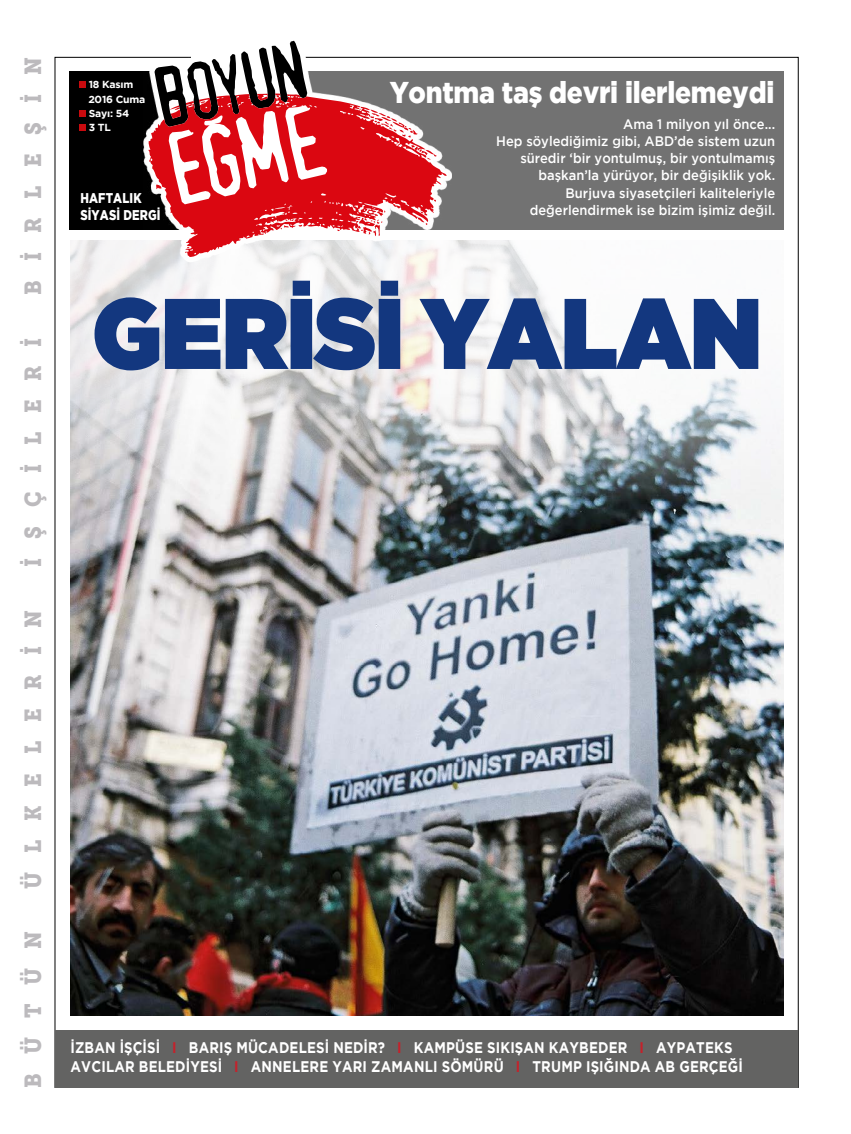
<style>
.page{position:relative;width:851px;height:1134px;background:#fff}
.page>*{position:absolute;margin:0;border:0;box-sizing:border-box;transform-origin:0 0}
.t1{font:900 100px "Gotham";letter-spacing:-.005em;color:#13377f;scale:.92 1}
.t2{font:800 30px "Gotham";letter-spacing:-.01em;color:#fff;scale:.89 1}
.t3{font:23.12px "Museo Slab 900";letter-spacing:.905em;color:#bcbabd;scale:.9 1}
.t4{font:700 15.38px/18.9px "Gotham";letter-spacing:.015em;color:#fff;scale:.86 1}
.t5{font:800 14.12px/16.9px "Gotham";letter-spacing:.015em;color:#fff;scale:.8 1}
.t6{font:500 13.75px/17.2px "Gotham";color:#fff;text-align:right;scale:.94 1}
.t7{font:700 10.25px/14.4px "Gotham";letter-spacing:-.02em;color:#fff}
.s1{color:#c5212b}
</style>
<div class="page">
<img style="left:70px;top:505px;width:713px;height:510px">
<div style="left:70px;top:71px;width:713px;height:159px;background:#727272"></div>
<div style="left:69px;top:71px;width:224px;height:159px;background:#000"></div>
<div style="left:80px;top:81px;width:6px;height:7px;background:#c90a0e"></div>
<div style="left:80px;top:110px;width:6px;height:7px;background:#c90a0e"></div>
<svg style="left:80px;top:125px;width:6px;height:6px"></svg>
<svg style="left:70px;top:241px;width:714px;height:264px"></svg>
<svg style="left:143px;top:40px;width:309px;height:223px"></svg>
<svg style="left:154px;top:41px;width:173px;height:52px"></svg>
<svg style="left:148px;top:93px;width:298px;height:164px;fill:#db0711"></svg>
<div style="left:55px;top:1030px;width:743px;height:57px;background:#636362"></div>
<h3 class="t3" style="left:20px;top:295px;width:265px;rotate:-90deg">BIRLEŞIN</h3>
<h3 class="t3" style="left:20px;top:567px;width:256px;rotate:-90deg">IŞÇILERI</h3>
<h3 class="t3" style="left:20px;top:889px;width:311px;rotate:-90deg">ÜLKELERIN</h3>
<h3 class="t3" style="left:20px;top:1088px;width:175px;rotate:-90deg">BÜTÜN</h3>
<p class="t7" style="left:88px;top:77px;width:59px">18 Kasım<br>2016 Cuma<br>Sayı: 54<br>3 TL</p>
<h2 class="t2" style="left:389px;top:75px;width:433px">Yontma taş devri ilerlemeydi</h2>
<p class="t6" style="left:496px;top:115px;width:298px">Ama 1 milyon yıl önce...<br>Hep söylediğimiz gibi, ABD’de sistem uzun süredir ‘bir yontulmuş, bir yontulmamış başkan’la yürüyor, bir değişiklik yok.<br>Burjuva siyasetçileri kaliteleriyle değerlendirmek ise bizim işimiz değil.</p>
<p class="t5" style="left:80px;top:189px;width:102px">HAFTALIK<br>SİYASİ DERGİ</p>
<h1 class="t1" style="left:92px;top:276px;width:729px">GERİSİ YALAN</h1>
<p class="t4" style="left:70px;top:1038px;width:783px">İZBAN İŞÇİSİ <span class="s1">I</span> BARIŞ MÜCADELESİ NEDİR? <span class="s1">I</span> KAMPÜSE SIKIŞAN KAYBEDER <span class="s1">I</span> AYPATEKS<br>AVCILAR BELEDİYESİ <span class="s1">I</span> ANNELERE YARI ZAMANLI SÖMÜRÜ <span class="s1">I</span> TRUMP IŞIĞINDA AB GERÇEĞİ</p>
</div>
